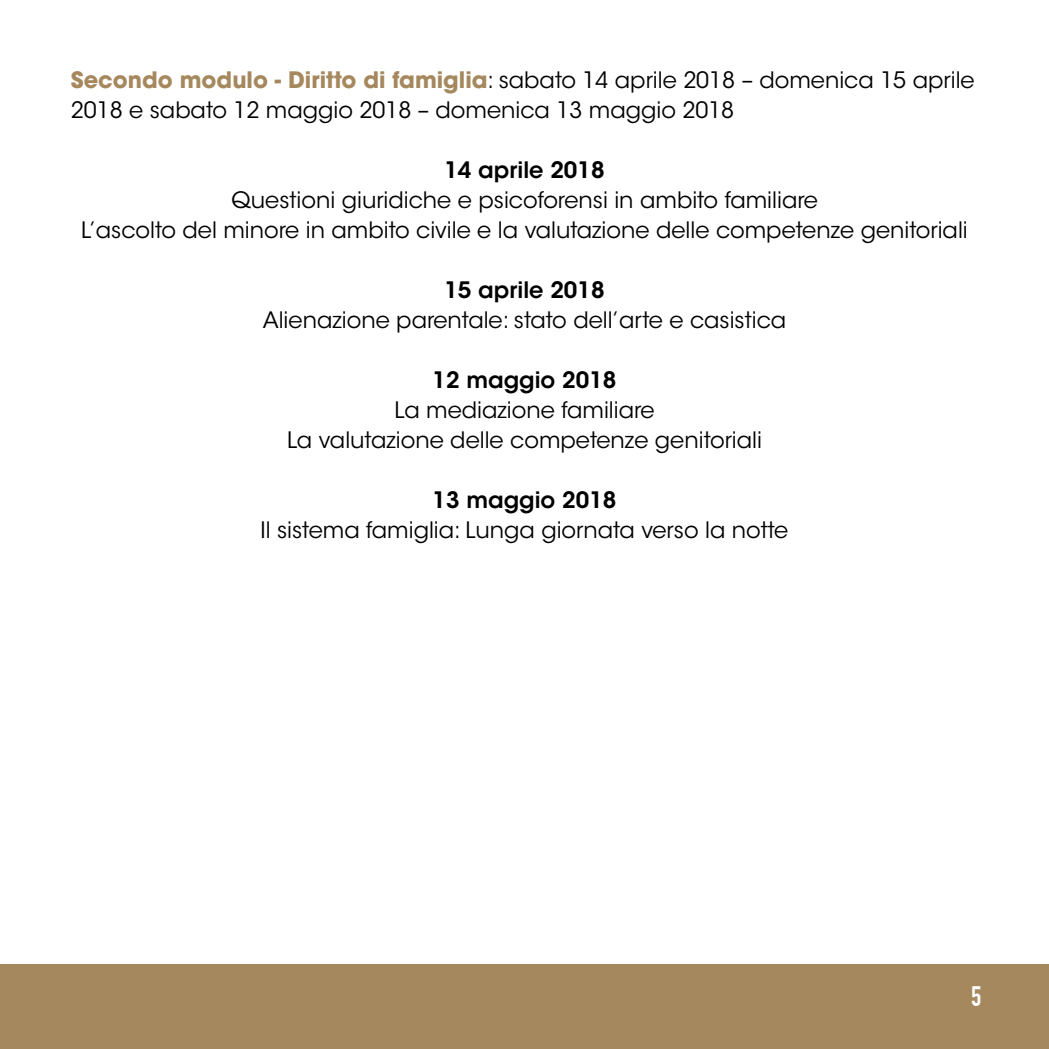
<style>
.page{position:relative;width:1049px;height:1049px;background:#fff}
.page>*{position:absolute;margin:0;border:0;box-sizing:border-box;transform-origin:0 0}
.t1{font:700 27.5px "DIN Condensed";color:#fff}
.t2{font:22.5px/30px "ITC Avant Garde Std";color:#000;text-align:center}
.t3{font:600 22.5px "ITC Avant Garde Std";color:#000}
.s1{font-weight:700;color:#a5885d}
</style>
<div class="page">
<div style="left:0;top:964px;width:1049px;height:85px;background:#a5885d"></div>
<p class="t2" style="left:71px;top:65px;width:905px;text-align:left"><span class="s1">Secondo modulo - Diritto di famiglia</span>: sabato 14 aprile 2018 – domenica 15 aprile<br>2018 e sabato 12 maggio 2018 – domenica 13 maggio 2018</p>
<p class="t3" style="left:444px;top:155px;width:162px">14 aprile 2018</p>
<p class="t2" style="left:81px;top:185px;width:888px">Questioni giuridiche e psicoforensi in ambito familiare<br>L’ascolto del minore in ambito civile e la valutazione delle competenze genitoriali</p>
<p class="t3" style="left:444px;top:275px;width:162px">15 aprile 2018</p>
<p class="t2" style="left:263px;top:305px;width:525px">Alienazione parentale: stato dell’arte e casistica</p>
<p class="t3" style="left:433px;top:365px;width:185px">12 maggio 2018</p>
<p class="t2" style="left:287px;top:395px;width:476px">La mediazione familiare<br>La valutazione delle competenze genitoriali</p>
<p class="t3" style="left:433px;top:485px;width:185px">13 maggio 2018</p>
<p class="t2" style="left:261px;top:515px;width:529px">Il sistema famiglia: Lunga giornata verso la notte</p>
<p class="t1" style="left:971px;top:980px;width:12px">5</p>
</div>
